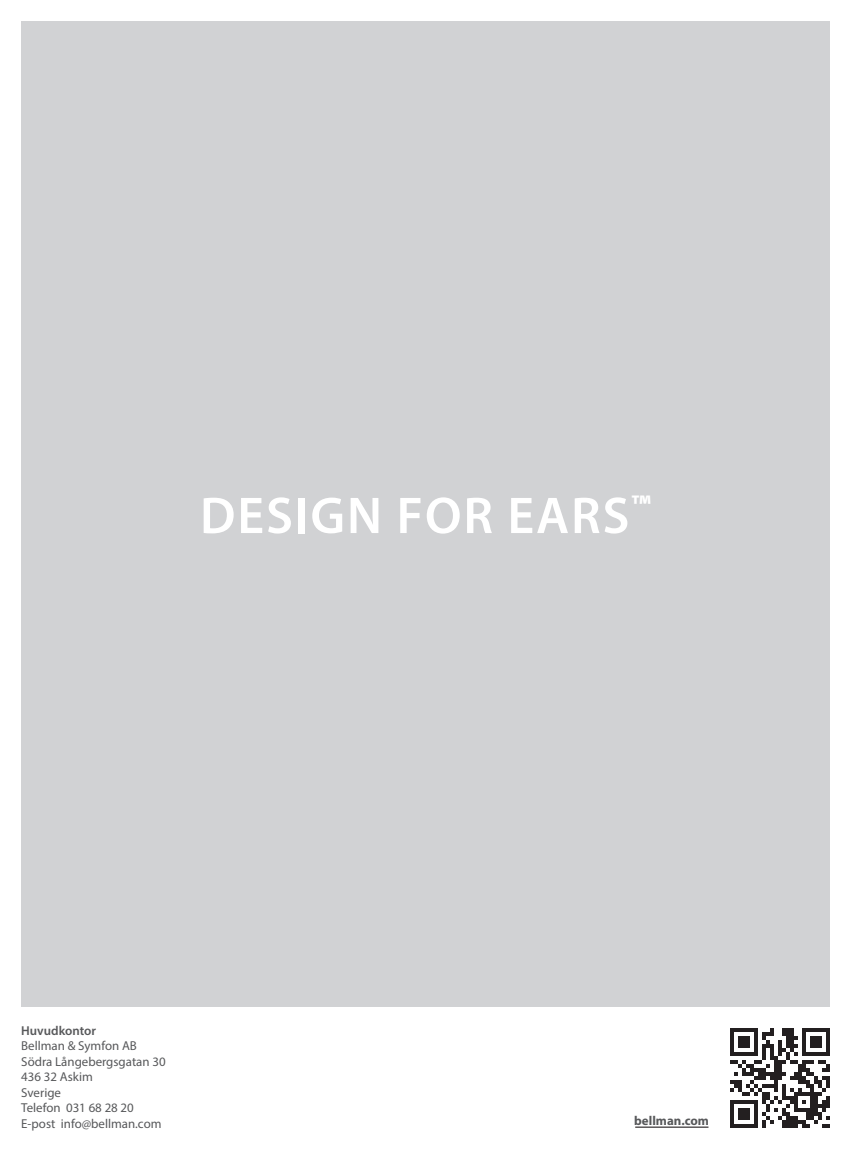
<style>
.page{position:relative;width:851px;height:1149px;background:#fff}
.page>*{position:absolute;margin:0;border:0;box-sizing:border-box;transform-origin:0 0}
.t1{font:600 52.05px "Myriad Pro";letter-spacing:.035em;color:#fff}
.t2{font:12.9px "Myriad Pro";color:#57585a}
.t3{font:600 12.9px "Myriad Pro";color:#57585a}
.t4{font:700 12.9px "Myriad Pro";color:#57585a}
</style>
<div class="page">
<div style="left:21px;top:21px;width:808px;height:985px;background:#d1d2d4"></div>
<svg style="left:730px;top:1028px;width:99px;height:99px"></svg>
<hr style="left:635px;top:1126px;width:73px;height:1px;background:#231f20">
<p class="t1" style="left:200px;top:482px;width:452px">DESIGN FOR EARS<sup>™</sup></p>
<p class="t3" style="left:21px;top:1021px;width:76px">Huvudkontor</p>
<p class="t2" style="left:21px;top:1037px;width:117px">Bellman &amp; Symfon AB</p>
<p class="t2" style="left:21px;top:1053px;width:146px">Södra Långebergsgatan 30</p>
<p class="t2" style="left:21px;top:1068px;width:73px">436 32 Askim</p>
<p class="t2" style="left:21px;top:1084px;width:41px">Sverige</p>
<p class="t2" style="left:21px;top:1099px;width:114px">Telefon 031 68 28 20</p>
<p class="t2" style="left:21px;top:1114px;width:142px">E-post info@bellman.com</p>
<p class="t4" style="left:634px;top:1112px;width:76px">bellman.com</p>
</div>
